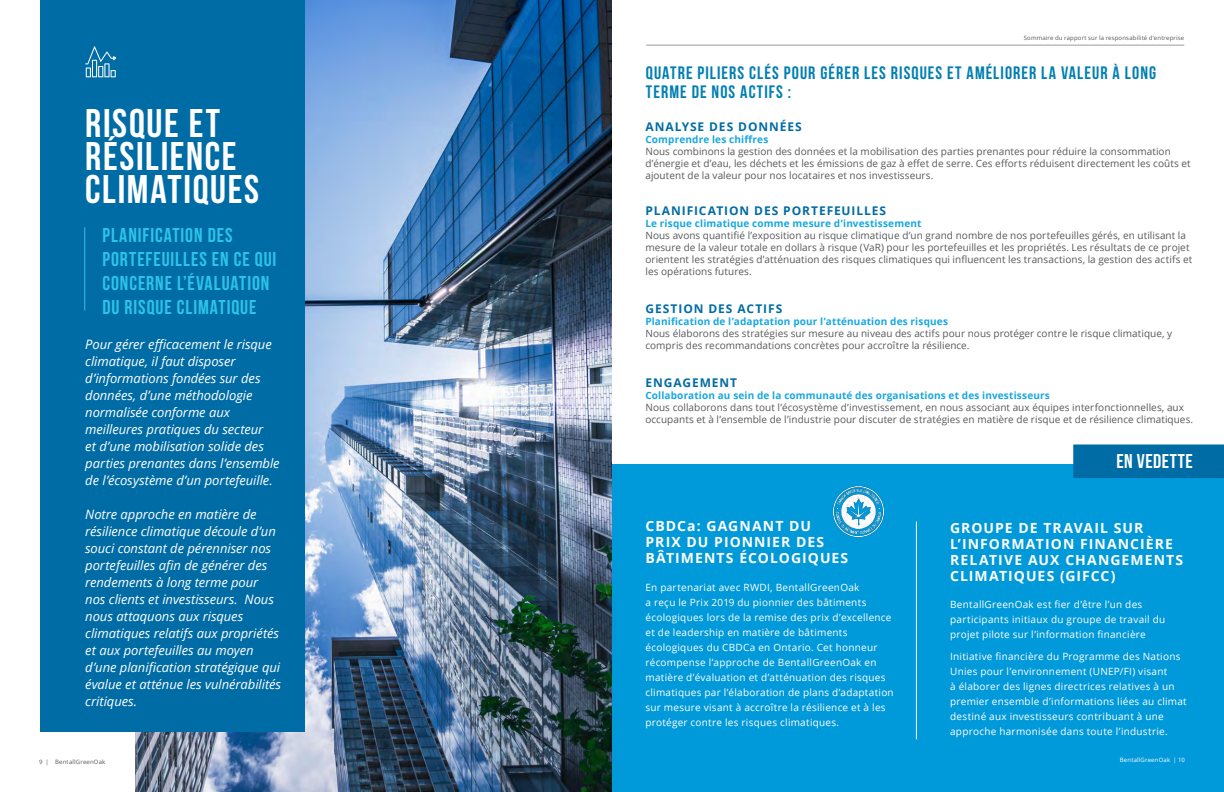
<style>
.page{position:relative;width:1224px;height:792px;background:#fff}
.page>*{position:absolute;margin:0;border:0;box-sizing:border-box;transform-origin:0 0}
.t1{font:700 40px/33px "Bebas Neue";letter-spacing:.04em;color:#fff}
.t2{font:700 20px/24px "Bebas Neue";letter-spacing:.045em;color:#2dc3e9}
.t3{font:700 20px "Bebas Neue";letter-spacing:.03em;color:#fff}
.t4{font:700 18px/19px "Bebas Neue";letter-spacing:.06em;color:#017fb3}
.t5{font:700 14px/16px "Open Sans";letter-spacing:.075em;color:#fff}
.t6{font:italic 13px/17px "Open Sans";letter-spacing:-.005em;color:#fff}
.t7{font:700 12px "Open Sans";letter-spacing:.075em;color:#006ca5}
.t8{font:10px/12px "Open Sans";letter-spacing:.005em;color:#58595b}
.t9{font:10px/15px "Open Sans";letter-spacing:.025em;color:#fff}
.t10{font:700 10px "Open Sans";letter-spacing:.015em;color:#17a7e0}
.t11{font:6px "Open Sans";letter-spacing:.025em;color:#58595b}
.t12{font:6px "Open Sans";letter-spacing:.025em;color:#fff}
</style>
<div class="page">
<img style="left:135px;top:0;width:477px;height:792px">
<div style="left:40px;top:0;width:265px;height:731px;background:#006ca5"></div>
<div style="left:612px;top:464px;width:612px;height:328px;background:#0099da"></div>
<hr style="left:84px;top:227px;width:1px;height:83px;background:#2dc3e9">
<svg style="left:85px;top:46px;width:31px;height:31px"></svg>
<img style="left:833px;top:486px;width:51px;height:51px">
<div style="left:1073px;top:445px;width:151px;height:33px;background:#006ca5"></div>
<hr style="left:916px;top:522px;width:1px;height:217px;background:#fff">
<hr style="left:646px;top:45px;width:538px;height:1px;background:#58595b">
<p class="t11" style="left:1024px;top:34px;width:162px">Sommaire du rapport sur la responsabilité d’entreprise</p>
<h1 class="t1" style="left:85px;top:106px;width:175px">RISQUE ET<br>RÉSILIENCE<br>CLIMATIQUES</h1>
<h2 class="t2" style="left:102px;top:223px;width:176px">PLANIFICATION DES<br>PORTEFEUILLES EN CE QUI<br>CONCERNE L’ÉVALUATION<br>DU RISQUE CLIMATIQUE</h2>
<p class="t6" style="left:85px;top:335px;width:196px">Pour gérer efficacement le risque climatique, il faut disposer d’informations fondées sur des données, d’une méthodologie normalisée conforme aux meilleures pratiques du secteur<br>et d’une mobilisation solide des parties prenantes dans l’ensemble de l’écosystème d’un portefeuille.</p>
<p class="t6" style="left:85px;top:505px;width:197px">Notre approche en matière de résilience climatique découle d’un souci constant de pérenniser nos portefeuilles afin de générer des rendements à long terme pour nos clients et investisseurs. Nous nous attaquons aux risques climatiques relatifs aux propriétés et aux portefeuilles au moyen d’une planification stratégique qui évalue et atténue les vulnérabilités critiques.</p>
<h3 class="t4" style="left:646px;top:63px;width:512px">QUATRE PILIERS CLÉS POUR GÉRER LES RISQUES ET AMÉLIORER LA VALEUR À LONG<br>TERME DE NOS ACTIFS :</h3>
<p class="t7" style="left:645px;top:118px;width:158px">ANALYSE DES DONNÉES</p>
<p class="t10" style="left:645px;top:132px;width:124px">Comprendre les chiffres</p>
<p class="t8" style="left:645px;top:145px;width:547px">Nous combinons la gestion des données et la mobilisation des parties prenantes pour réduire la consommation d’énergie et d’eau, les déchets et les émissions de gaz à effet de serre. Ces efforts réduisent directement les coûts et ajoutent de la valeur pour nos locataires et nos investisseurs.</p>
<p class="t7" style="left:645px;top:202px;width:242px">PLANIFICATION DES PORTEFEUILLES</p>
<p class="t10" style="left:645px;top:216px;width:278px">Le risque climatique comme mesure d’investissement</p>
<p class="t8" style="left:645px;top:229px;width:548px">Nous avons quantifié l’exposition au risque climatique d’un grand nombre de nos portefeuilles gérés, en utilisant la mesure de la valeur totale en dollars à risque (VaR) pour les portefeuilles et les propriétés. Les résultats de ce projet orientent les stratégies d’atténuation des risques climatiques qui influencent les transactions, la gestion des actifs et les opérations futures.</p>
<p class="t7" style="left:645px;top:300px;width:138px">GESTION DES ACTIFS</p>
<p class="t10" style="left:645px;top:314px;width:304px">Planification de l’adaptation pour l’atténuation des risques</p>
<p class="t8" style="left:645px;top:327px;width:528px">Nous élaborons des stratégies sur mesure au niveau des actifs pour nous protéger contre le risque climatique, y compris des recommandations concrètes pour accroître la résilience.</p>
<p class="t7" style="left:645px;top:374px;width:93px">ENGAGEMENT</p>
<p class="t10" style="left:645px;top:388px;width:406px">Collaboration au sein de la communauté des organisations et des investisseurs</p>
<p class="t8" style="left:645px;top:401px;width:549px">Nous collaborons dans tout l’écosystème d’investissement, en nous associant aux équipes interfonctionnelles, aux occupants et à l’ensemble de l’industrie pour discuter de stratégies en matière de risque et de résilience climatiques.</p>
<h3 class="t5" style="left:646px;top:518px;width:204px">CBDCa: GAGNANT DU<br>PRIX DU PIONNIER DES<br>BÂTIMENTS ÉCOLOGIQUES</h3>
<p class="t9" style="left:646px;top:580px;width:250px">En partenariat avec RWDI, BentallGreenOak<br>a reçu le Prix 2019 du pionnier des bâtiments écologiques lors de la remise des prix d’excellence et de leadership en matière de bâtiments écologiques du CBDCa en Ontario. Cet honneur récompense l’approche de BentallGreenOak en matière d’évaluation et d’atténuation des risques climatiques par l’élaboration de plans d’adaptation sur mesure visant à accroître la résilience et à les protéger contre les risques climatiques.</p>
<h2 class="t3" style="left:1116px;top:450px;width:78px">EN VEDETTE</h2>
<h3 class="t5" style="left:950px;top:519px;width:235px">GROUPE DE TRAVAIL SUR<br>L’INFORMATION FINANCIÈRE<br>RELATIVE AUX CHANGEMENTS<br>CLIMATIQUES (GIFCC)</h3>
<p class="t9" style="left:950px;top:596px;width:217px">BentallGreenOak est fier d’être l’un des participants initiaux du groupe de travail du projet pilote sur l’information financière</p>
<p class="t9" style="left:950px;top:648px;width:238px">Initiative financière du Programme des Nations Unies pour l’environnement (UNEP/FI) visant<br>à élaborer des lignes directrices relatives à un premier ensemble d’informations liées au climat destiné aux investisseurs contribuant à une approche harmonisée dans toute l’industrie.</p>
<p class="t11" style="left:39px;top:757px;width:68px">9 | BentallGreenOak</p>
<p class="t12" style="left:1120px;top:756px;width:66px">BentallGreenOak | 10</p>
</div>
